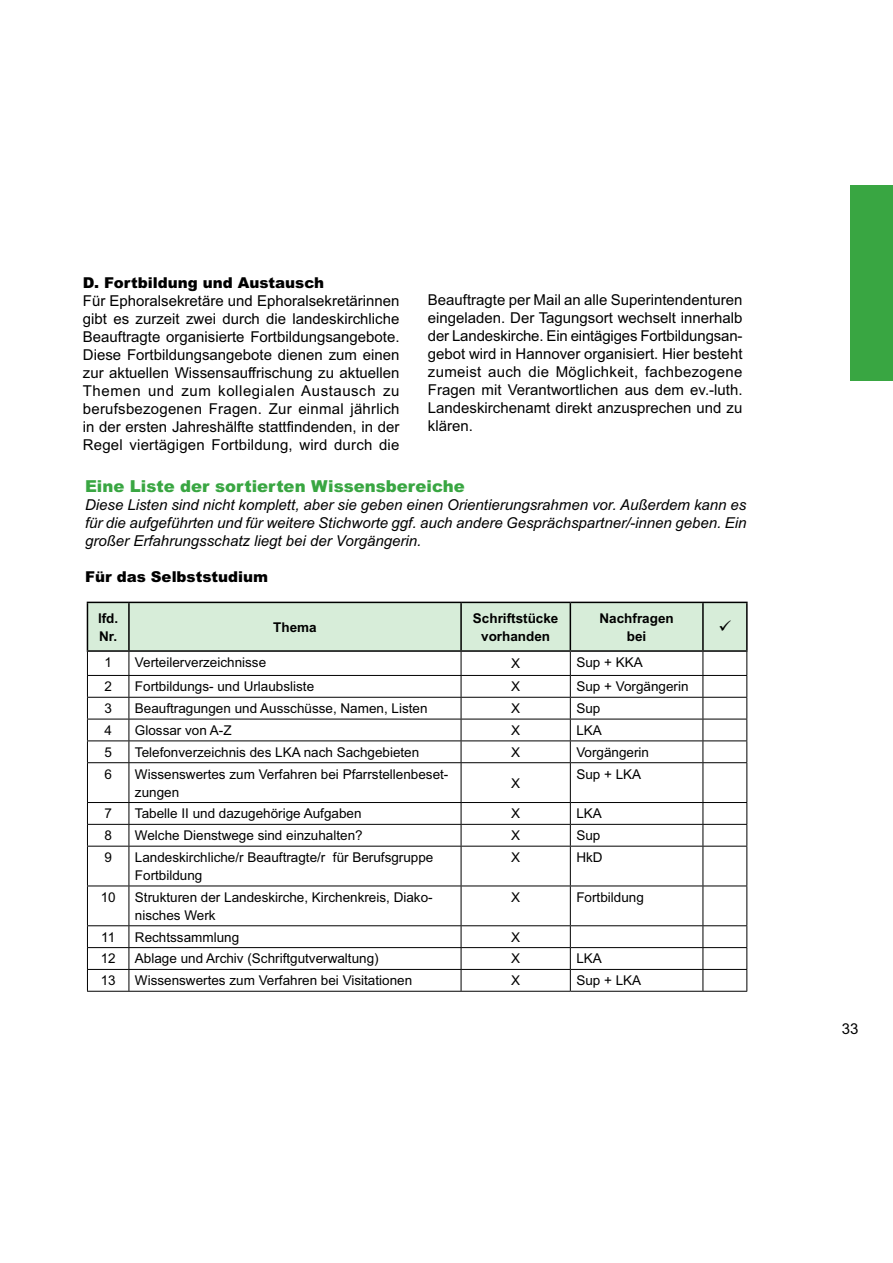
<style>
.page{position:relative;width:893px;height:1263px;background:#fff}
.page>*{position:absolute;margin:0;border:0;box-sizing:border-box;transform-origin:0 0}
.t1{font:900 16.5px "Arial";color:#39a642}
.t2{font:15px/18px "Arial";color:#000}
.t3{font:italic 15px/18px "Arial";color:#000;text-align:justify}
.t4{font:900 15px "Arial";color:#000}
.t5{font:13.5px/18px "Arial";color:#000}
.t6{font:700 13.5px/18px "Arial";color:#000;text-align:center}
.s1{font-weight:900}
</style>
<div class="page">
<div style="left:850px;top:185px;width:43px;height:196px;background:#39a642"></div>
<hr style="left:87px;top:763px;width:1px;height:39px;background:#000">
<hr style="left:129px;top:763px;width:1px;height:39px;background:#000">
<hr style="left:461px;top:763px;width:1px;height:39px;background:#000">
<hr style="left:570px;top:763px;width:1px;height:39px;background:#000">
<hr style="left:702px;top:763px;width:1px;height:39px;background:#000">
<hr style="left:746px;top:763px;width:1px;height:39px;background:#000">
<hr style="left:87px;top:802px;width:42px;height:1px;background:#000">
<hr style="left:129px;top:802px;width:332px;height:1px;background:#000">
<hr style="left:461px;top:802px;width:109px;height:1px;background:#000">
<hr style="left:570px;top:802px;width:133px;height:1px;background:#000">
<hr style="left:703px;top:802px;width:44px;height:1px;background:#000">
<hr style="left:87px;top:824px;width:42px;height:1px;background:#000">
<svg style="left:87px;top:803px;width:1px;height:43px"></svg>
<hr style="left:129px;top:824px;width:332px;height:1px;background:#000">
<svg style="left:129px;top:803px;width:1px;height:43px"></svg>
<hr style="left:461px;top:824px;width:109px;height:1px;background:#000">
<svg style="left:461px;top:803px;width:1px;height:43px"></svg>
<hr style="left:570px;top:824px;width:133px;height:1px;background:#000">
<svg style="left:570px;top:803px;width:1px;height:43px"></svg>
<hr style="left:703px;top:824px;width:44px;height:1px;background:#000">
<svg style="left:702px;top:803px;width:1px;height:43px"></svg>
<svg style="left:746px;top:803px;width:1px;height:43px"></svg>
<hr style="left:87px;top:846px;width:42px;height:1px;background:#000">
<hr style="left:87px;top:847px;width:1px;height:39px;background:#000">
<hr style="left:129px;top:846px;width:332px;height:1px;background:#000">
<hr style="left:129px;top:847px;width:1px;height:39px;background:#000">
<hr style="left:461px;top:846px;width:109px;height:1px;background:#000">
<hr style="left:461px;top:847px;width:1px;height:39px;background:#000">
<hr style="left:570px;top:846px;width:133px;height:1px;background:#000">
<hr style="left:570px;top:847px;width:1px;height:39px;background:#000">
<hr style="left:703px;top:846px;width:44px;height:1px;background:#000">
<hr style="left:702px;top:847px;width:1px;height:39px;background:#000">
<hr style="left:746px;top:847px;width:1px;height:39px;background:#000">
<hr style="left:87px;top:886px;width:42px;height:1px;background:#000">
<hr style="left:87px;top:886px;width:1px;height:39px;background:#000">
<hr style="left:129px;top:886px;width:332px;height:1px;background:#000">
<hr style="left:129px;top:886px;width:1px;height:39px;background:#000">
<hr style="left:461px;top:886px;width:109px;height:1px;background:#000">
<hr style="left:461px;top:886px;width:1px;height:39px;background:#000">
<hr style="left:570px;top:886px;width:133px;height:1px;background:#000">
<hr style="left:570px;top:886px;width:1px;height:39px;background:#000">
<hr style="left:703px;top:886px;width:44px;height:1px;background:#000">
<hr style="left:702px;top:886px;width:1px;height:39px;background:#000">
<hr style="left:746px;top:886px;width:1px;height:39px;background:#000">
<hr style="left:87px;top:925px;width:42px;height:1px;background:#000">
<hr style="left:129px;top:925px;width:332px;height:1px;background:#000">
<hr style="left:461px;top:925px;width:109px;height:1px;background:#000">
<hr style="left:570px;top:925px;width:133px;height:1px;background:#000">
<hr style="left:703px;top:925px;width:44px;height:1px;background:#000">
<hr style="left:87px;top:947px;width:42px;height:1px;background:#000">
<hr style="left:129px;top:947px;width:332px;height:1px;background:#000">
<hr style="left:461px;top:947px;width:109px;height:1px;background:#000">
<hr style="left:570px;top:947px;width:133px;height:1px;background:#000">
<hr style="left:703px;top:947px;width:44px;height:1px;background:#000">
<hr style="left:87px;top:969px;width:42px;height:1px;background:#000">
<svg style="left:87px;top:926px;width:1px;height:65px"></svg>
<hr style="left:129px;top:969px;width:332px;height:1px;background:#000">
<svg style="left:129px;top:926px;width:1px;height:65px"></svg>
<hr style="left:461px;top:969px;width:109px;height:1px;background:#000">
<svg style="left:461px;top:926px;width:1px;height:65px"></svg>
<hr style="left:570px;top:969px;width:133px;height:1px;background:#000">
<svg style="left:570px;top:926px;width:1px;height:65px"></svg>
<hr style="left:703px;top:969px;width:44px;height:1px;background:#000">
<svg style="left:702px;top:926px;width:1px;height:65px"></svg>
<svg style="left:746px;top:926px;width:1px;height:65px"></svg>
<hr style="left:87px;top:991px;width:483px;height:1px;background:#000">
<hr style="left:570px;top:991px;width:133px;height:1px;background:#000">
<hr style="left:703px;top:991px;width:44px;height:1px;background:#000">
<hr style="left:87px;top:762px;width:483px;height:1px;background:#000">
<hr style="left:570px;top:762px;width:133px;height:1px;background:#000">
<hr style="left:703px;top:762px;width:44px;height:1px;background:#000">
<svg style="left:87px;top:602px;width:660px;height:160px"></svg>
<p class="t2" style="left:83px;top:275px;width:318px"><span class="s1">D. Fortbildung und Austausch<br></span>Für Ephoralsekretäre und Ephoralsekretärinnen gibt es zurzeit zwei durch die landeskirchliche Beauftragte organisierte Fortbildungsangebote.<br>Diese Fortbildungsangebote dienen zum einen zur aktuellen Wissensauffrischung zu aktuellen Themen und zum kollegialen Austausch zu berufsbezogenen Fragen. Zur einmal jährlich in der ersten Jahreshälfte stattfindenden, in der Regel viertägigen Fortbildung, wird durch die</p>
<p class="t2" style="left:428px;top:292px;width:316px;text-align:justify">Beauftragte per Mail an alle Superintendenturen eingeladen. Der Tagungsort wechselt innerhalb der Landeskirche. Ein eintägiges Fortbildungsan&shy;gebot wird in Hannover organisiert. Hier besteht zumeist auch die Möglichkeit, fachbezogene Fragen mit Verantwortlichen aus dem ev.-luth.<br>Landeskirchenamt direkt anzusprechen und zu klären.</p>
<p class="t1" style="left:85px;top:481px;width:381px">Eine Liste der sortierten Wissensbereiche</p>
<p class="t3" style="left:85px;top:498px;width:663px">Diese Listen sind nicht komplett, aber sie geben einen Orientierungsrahmen vor. Außerdem kann es für die aufgeführten und für weitere Stichworte ggf. auch andere Gesprächspartner/-innen geben. Ein großer Erfahrungsschatz liegt bei der Vorgängerin.</p>
<p class="t4" style="left:85px;top:572px;width:185px">Für das Selbststudium</p>
<p class="t6" style="left:98px;top:610px;width:22px;text-align:left">lfd.<br>Nr.</p>
<p class="t6" style="left:273px;top:619px;width:45px">Thema</p>
<p class="t6" style="left:473px;top:610px;width:87px">Schriftstücke vorhanden</p>
<p class="t6" style="left:599px;top:610px;width:76px">Nachfragen bei</p>
<p class="t5" style="left:104px;top:655px;width:9px">1</p>
<p class="t5" style="left:135px;top:655px;width:133px">Verteilerverzeichnisse</p>
<p class="t5" style="left:511px;top:656px;width:11px">X</p>
<p class="t5" style="left:576px;top:655px;width:68px">Sup + KKA</p>
<p class="t5" style="left:104px;top:679px;width:9px">2</p>
<p class="t5" style="left:135px;top:679px;width:181px">Fortbildungs- und Urlaubsliste</p>
<p class="t5" style="left:511px;top:679px;width:11px">X</p>
<p class="t5" style="left:576px;top:679px;width:114px">Sup + Vorgängerin</p>
<p class="t5" style="left:104px;top:701px;width:9px">3</p>
<p class="t5" style="left:135px;top:701px;width:294px">Beauftragungen und Ausschüsse, Namen, Listen</p>
<p class="t5" style="left:511px;top:701px;width:11px">X</p>
<p class="t5" style="left:576px;top:701px;width:26px">Sup</p>
<p class="t5" style="left:104px;top:722px;width:9px">4</p>
<p class="t5" style="left:135px;top:722px;width:98px">Glossar von A-Z</p>
<p class="t5" style="left:511px;top:722px;width:11px">X</p>
<p class="t5" style="left:576px;top:722px;width:27px">LKA</p>
<p class="t5" style="left:104px;top:744px;width:9px">5</p>
<p class="t5" style="left:135px;top:744px;width:286px">Telefonverzeichnis des LKA nach Sachgebieten</p>
<p class="t5" style="left:511px;top:744px;width:11px">X</p>
<p class="t5" style="left:576px;top:744px;width:74px">Vorgängerin</p>
<p class="t5" style="left:104px;top:766px;width:9px">6</p>
<p class="t5" style="left:135px;top:766px;width:315px">Wissenswertes zum Verfahren bei Pfarrstellenbeset&shy;zungen</p>
<p class="t5" style="left:511px;top:775px;width:11px">X</p>
<p class="t5" style="left:576px;top:766px;width:66px">Sup + LKA</p>
<p class="t5" style="left:104px;top:806px;width:9px">7</p>
<p class="t5" style="left:135px;top:806px;width:228px">Tabelle II und dazugehörige Aufgaben</p>
<p class="t5" style="left:511px;top:806px;width:11px">X</p>
<p class="t5" style="left:576px;top:806px;width:27px">LKA</p>
<p class="t5" style="left:104px;top:828px;width:9px">8</p>
<p class="t5" style="left:135px;top:828px;width:229px">Welche Dienstwege sind einzuhalten?</p>
<p class="t5" style="left:511px;top:828px;width:11px">X</p>
<p class="t5" style="left:576px;top:828px;width:26px">Sup</p>
<p class="t5" style="left:104px;top:850px;width:9px">9</p>
<p class="t5" style="left:135px;top:850px;width:300px">Landeskirchliche/r Beauftragte/r für Berufsgruppe<br>Fortbildung</p>
<p class="t5" style="left:511px;top:850px;width:11px">X</p>
<p class="t5" style="left:576px;top:850px;width:28px">HkD</p>
<p class="t5" style="left:101px;top:889px;width:17px">10</p>
<p class="t5" style="left:135px;top:889px;width:299px">Strukturen der Landeskirche, Kirchenkreis, Diako&shy;nisches Werk</p>
<p class="t5" style="left:511px;top:889px;width:11px">X</p>
<p class="t5" style="left:576px;top:889px;width:69px">Fortbildung</p>
<p class="t5" style="left:101px;top:929px;width:16px">11</p>
<p class="t5" style="left:135px;top:929px;width:106px">Rechtssammlung</p>
<p class="t5" style="left:511px;top:929px;width:11px">X</p>
<p class="t5" style="left:101px;top:951px;width:17px">12</p>
<p class="t5" style="left:135px;top:951px;width:245px">Ablage und Archiv (Schriftgutverwaltung)</p>
<p class="t5" style="left:511px;top:951px;width:11px">X</p>
<p class="t5" style="left:576px;top:951px;width:27px">LKA</p>
<p class="t5" style="left:101px;top:973px;width:17px">13</p>
<p class="t5" style="left:135px;top:973px;width:279px">Wissenswertes zum Verfahren bei Visitationen</p>
<p class="t5" style="left:511px;top:973px;width:11px">X</p>
<p class="t5" style="left:576px;top:973px;width:66px">Sup + LKA</p>
<p class="t2" style="left:842px;top:1021px;width:18px">33</p>
</div>
